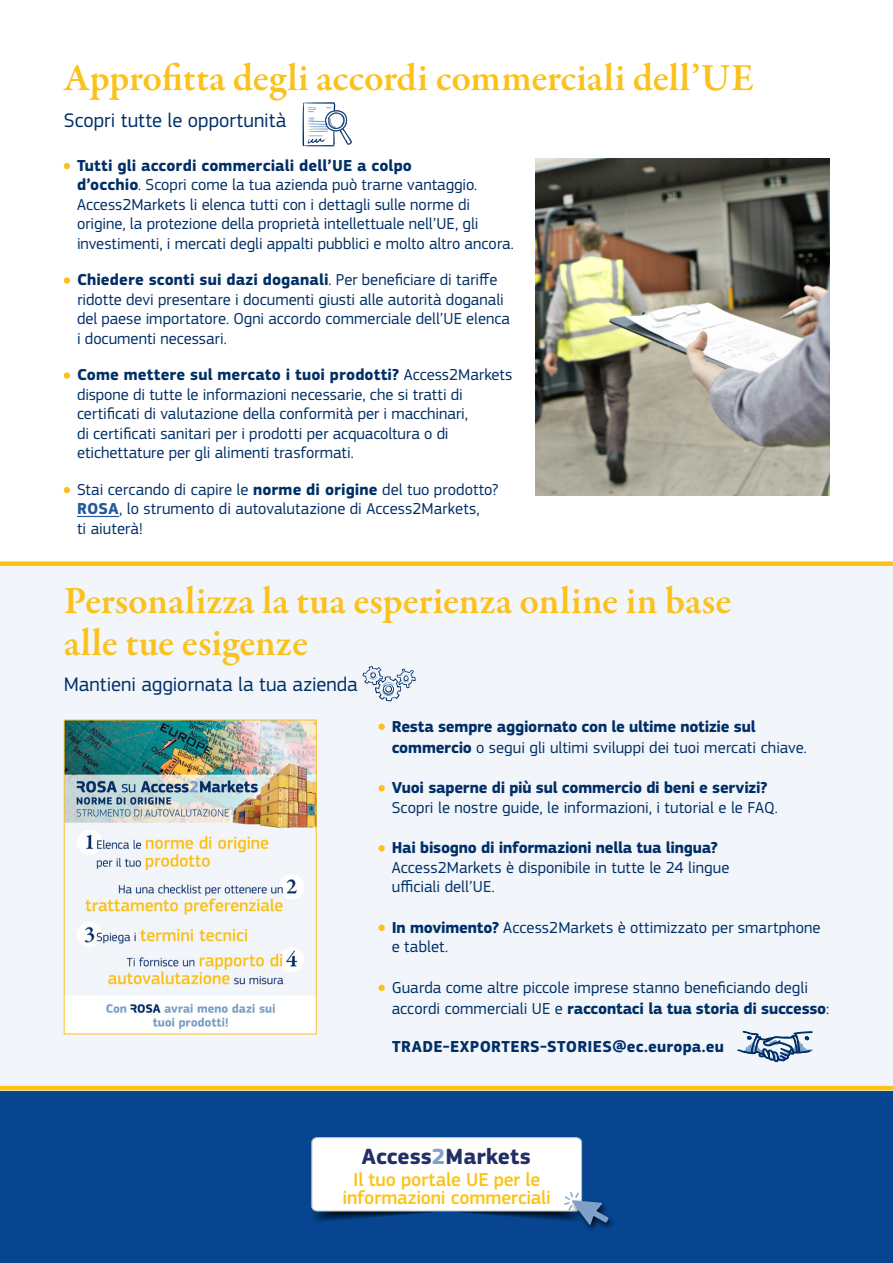
<style>
.page{position:relative;width:893px;height:1263px;background:#fff}
.page>*{position:absolute;margin:0;border:0;box-sizing:border-box;transform-origin:0 0}
.t1{font:600 39px/42px "Garamond Premr Pro";letter-spacing:-.005em;color:#fbc11d}
.t2{font:700 22.8px "EC Square Sans Pro";color:#222f67}
.t3{font:20.55px "EC Square Sans Pro";color:#002f67}
.t4{font:500 19.5px/18px "EC Square Sans Pro";letter-spacing:-.01em;color:#fcc217;text-align:center}
.t5{font:16.5px/19.5px "EC Square Sans Pro";color:#002f67}
.t6{font:700 16.5px/21px "EC Square Sans Pro";letter-spacing:-.01em;color:#002f67}
.t7{font:700 16.5px "EC Square Sans Pro";letter-spacing:.015em;color:#002f67}
.s1{font-weight:700}
.s2{font-weight:700;color:#245a9c}
.s3{font-weight:400}
.s4{color:#80a1ca}
</style>
<div class="page">
<div style="left:0;top:1086px;width:893px;height:177px;background:#074591"></div>
<div style="left:0;top:564px;width:893px;height:526px;background:#f2f5fa"></div>
<div style="left:569px;top:1198px;width:47px;height:35px;background:#000;opacity:.8"></div>
<svg style="left:311px;top:1137px;width:298px;height:88px"></svg>
<div style="left:0;top:561px;width:893px;height:5px;background:#fcc217"></div>
<hr style="left:0;top:1086px;width:893px;height:4px;background:#fcc217">
<img style="left:536px;top:159px;width:293px;height:336px">
<img style="left:66px;top:722px;width:249px;height:310px">
<svg style="left:303px;top:102px;width:49px;height:44px"></svg>
<hr style="left:77px;top:516px;width:42px;height:1px;background:#245a9c">
<svg style="left:64px;top:163px;width:6px;height:6px"></svg>
<div style="left:64px;top:277px;width:6px;height:7px;background:#fbc11d;border-radius:50%"></div>
<div style="left:64px;top:372px;width:6px;height:7px;background:#fbc11d;border-radius:50%"></div>
<svg style="left:64px;top:487px;width:6px;height:6px"></svg>
<div style="left:378px;top:724px;width:7px;height:6px;background:#fbc11d;border-radius:50%"></div>
<div style="left:378px;top:785px;width:7px;height:6px;background:#fbc11d;border-radius:50%"></div>
<div style="left:378px;top:845px;width:7px;height:6px;background:#fbc11d;border-radius:50%"></div>
<div style="left:378px;top:925px;width:7px;height:6px;background:#fbc11d;border-radius:50%"></div>
<div style="left:378px;top:985px;width:7px;height:6px;background:#fbc11d;border-radius:50%"></div>
<svg style="left:362px;top:666px;width:54px;height:35px"></svg>
<svg style="left:737px;top:1031px;width:76px;height:32px"></svg>
<h1 class="t1" style="left:64px;top:58px;width:692px">Approfitta degli accordi commerciali dell’UE</h1>
<p class="t3" style="left:64px;top:109px;width:224px">Scopri tutte le opportunità</p>
<p class="t5" style="left:77px;top:156px;width:438px"><span class="s1">Tutti gli accordi commerciali dell’UE a colpo<br>d’occhio</span>. Scopri come la tua azienda può trarne vantaggio.<br>Access2Markets li elenca tutti con i dettagli sulle norme di origine, la protezione della proprietà intellettuale nell’UE, gli investimenti, i mercati degli appalti pubblici e molto altro ancora.</p>
<p class="t5" style="left:77px;top:270px;width:434px"><span class="s1">Chiedere sconti sui dazi doganali</span>. Per beneficiare di tariffe ridotte devi presentare i documenti giusti alle autorità doganali del paese importatore. Ogni accordo commerciale dell’UE elenca i documenti necessari.</p>
<p class="t5" style="left:77px;top:365px;width:437px"><span class="s1">Come mettere sul mercato i tuoi prodotti?</span> Access2Markets dispone di tutte le informazioni necessarie, che si tratti di certificati di valutazione della conformità per i macchinari,<br>di certificati sanitari per i prodotti per acquacoltura o di etichettature per gli alimenti trasformati.</p>
<p class="t5" style="left:77px;top:480px;width:423px">Stai cercando di capire le <span class="s1">norme di origine</span> del tuo prodotto?<br><span class="s2">ROSA</span>, lo strumento di autovalutazione di Access2Markets,<br>ti aiuterà!</p>
<h1 class="t1" style="left:64px;top:580px;width:669px">Personalizza la tua esperienza online in base alle tue esigenze</h1>
<p class="t3" style="left:64px;top:672px;width:295px">Mantieni aggiornata la tua azienda</p>
<p class="t6" style="left:392px;top:716px;width:417px">Resta sempre aggiornato con le ultime notizie sul commercio <span class="s3">o segui gli ultimi sviluppi dei tuoi mercati chiave.</span></p>
<p class="t6" style="left:392px;top:778px;width:377px">Vuoi saperne di più sul commercio di beni e servizi?</p>
<p class="t5" style="left:392px;top:797px;width:388px">Scopri le nostre guide, le informazioni, i tutorial e le FAQ.</p>
<p class="t6" style="left:392px;top:838px;width:328px">Hai bisogno di informazioni nella tua lingua?</p>
<p class="t5" style="left:392px;top:857px;width:339px">Access2Markets è disponibile in tutte le 24 lingue ufficiali dell’UE.</p>
<p class="t5" style="left:392px;top:917px;width:430px"><span class="s1">In movimento?</span> Access2Markets è ottimizzato per smartphone e tablet.</p>
<p class="t5" style="left:392px;top:977px;width:439px;line-height:21px">Guarda come altre piccole imprese stanno beneficiando degli accordi commerciali UE e <span class="s1">raccontaci la tua storia di successo</span>:</p>
<p class="t7" style="left:392px;top:1037px;width:333px">TRADE-EXPORTERS-STORIES@ec.europa.eu</p>
<h2 class="t2" style="left:362px;top:1143px;width:171px">Access<span class="s4">2</span>Markets</h2>
<p class="t4" style="left:342px;top:1170px;width:210px">Il tuo portale UE per le informazioni commerciali</p>
</div>
